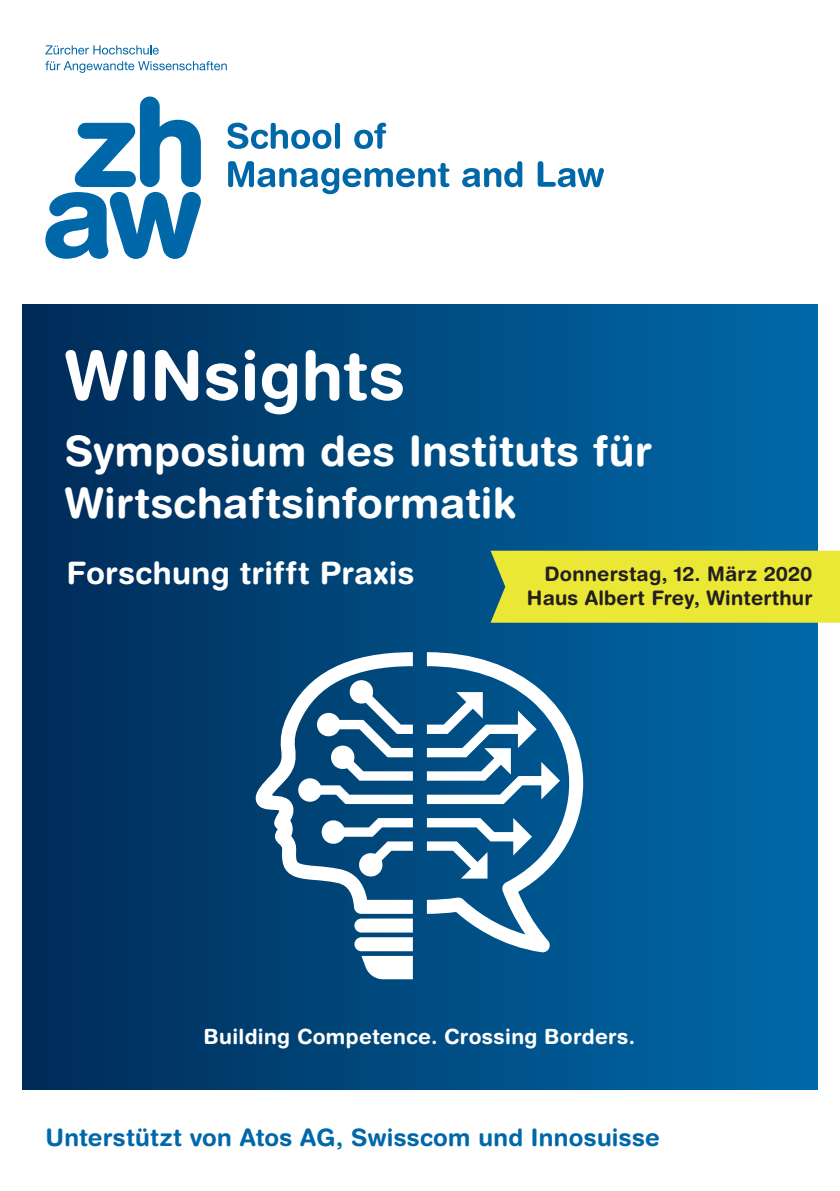
<style>
.page{position:relative;width:840px;height:1191px;background:#fff}
.page>*{position:absolute;margin:0;border:0;box-sizing:border-box;transform-origin:0 0}
.t1{font:700 68px "Helvetica Rounded LT Std";letter-spacing:.005em;color:#fff}
.t2{font:700 42px/52px "Helvetica Rounded LT Std";letter-spacing:.01em;color:#fff}
.t3{font:700 31px "Helvetica Rounded LT Std";letter-spacing:.01em;color:#fff}
.t4{font:700 24px "Helvetica Rounded LT Std";letter-spacing:.01em;color:#0068a9}
.t5{font:700 21px "Helvetica Rounded LT Std";letter-spacing:.015em;color:#fff}
.t6{font:700 20px/24px "Helvetica Rounded LT Std";letter-spacing:.01em;color:#231f20;text-align:right}
</style>
<div class="page">
<div style="left:23px;top:304px;width:793px;height:785px;background:linear-gradient(to right,#002b57,#016aaa)"></div>
<svg style="left:354px;top:918px;width:58px;height:61px"></svg>
<svg style="left:255px;top:652px;width:157px;height:262px;fill:#004375"></svg>
<svg style="left:426px;top:652px;width:157px;height:300px;fill:#005690"></svg>
<svg style="left:298px;top:679px;width:114px;height:125px"></svg>
<svg style="left:321px;top:818px;width:91px;height:59px"></svg>
<svg style="left:426px;top:692px;width:133px;height:112px"></svg>
<svg style="left:426px;top:818px;width:105px;height:60px"></svg>
<div style="left:490px;top:550px;width:349px;height:72px;background:#ebe835"></div>
<svg style="left:45px;top:96px;width:156px;height:163px"></svg>
<svg style="left:45px;top:45px;width:114px;height:10px"></svg>
<svg style="left:45px;top:61px;width:182px;height:12px"></svg>
<svg style="left:228px;top:161px;width:221px;height:33px"></svg>
<svg style="left:462px;top:161px;width:60px;height:26px"></svg>
<svg style="left:537px;top:161px;width:66px;height:26px"></svg>
<div style="left:335px;top:123px;width:5px;height:26px;background:#0068a9;border-radius:3px"></div>
<svg style="left:354px;top:123px;width:32px;height:26px"></svg>
<svg style="left:227px;top:123px;width:104px;height:26px"></svg>
<h1 class="t1" style="left:65px;top:334px;width:342px">WINsights</h1>
<h2 class="t2" style="left:65px;top:424px;width:588px">Symposium des Instituts für<br>Wirtschaftsinformatik</h2>
<h3 class="t3" style="left:66px;top:554px;width:349px">Forschung trifft Praxis</h3>
<p class="t6" style="left:526px;top:562px;width:287px">Donnerstag, 12. März 2020<br>Haus Albert Frey, Winterthur</p>
<p class="t5" style="left:203px;top:1024px;width:433px">Building Competence. Crossing Borders.</p>
<p class="t4" style="left:45px;top:1122px;width:615px">Unterstützt von Atos AG, Swisscom und Innosuisse</p>
</div>
